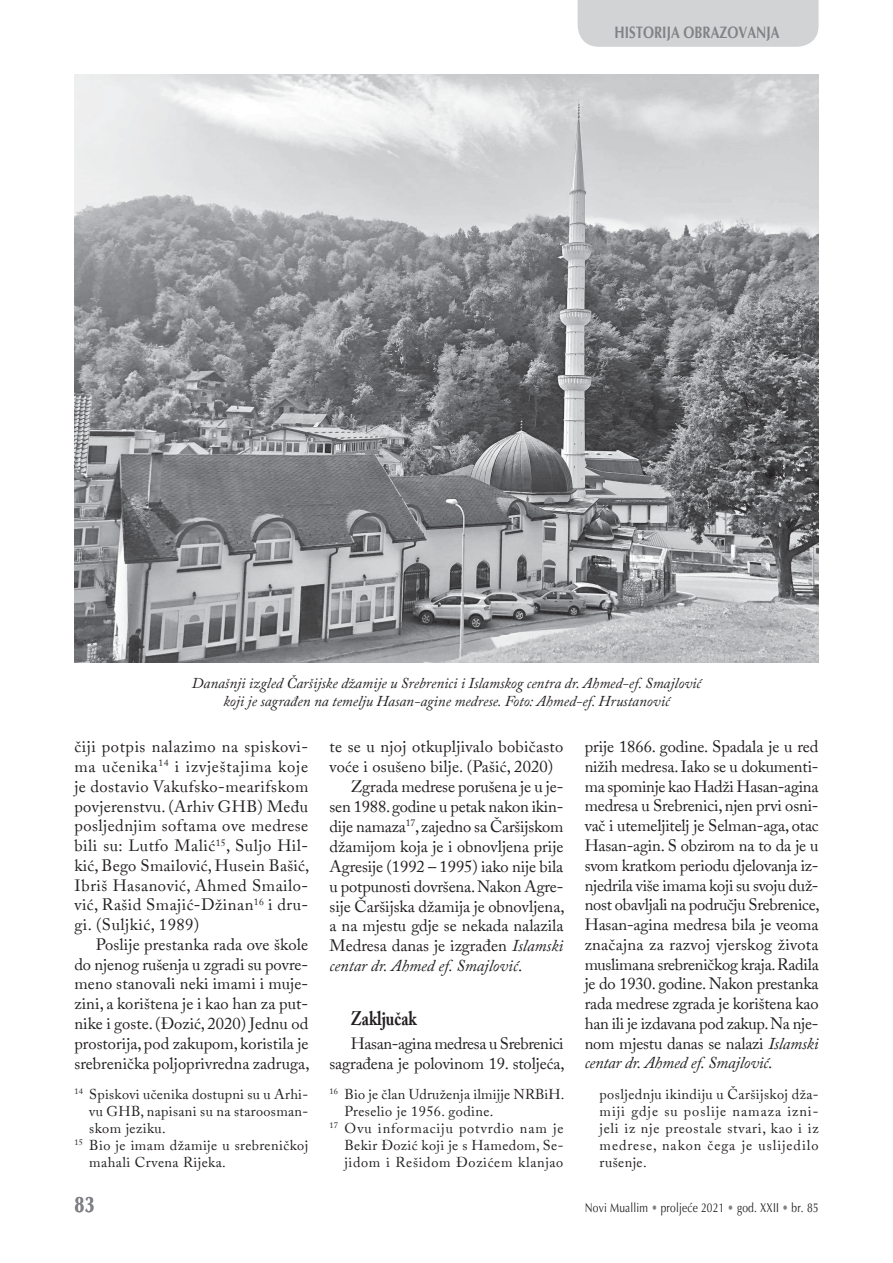
<style>
.page{position:relative;width:893px;height:1263px;background:#fff}
.page>*{position:absolute;margin:0;border:0;box-sizing:border-box;transform-origin:0 0}
.t1{font:700 22.5px "Optima";color:#808285;scale:.8 1}
.t2{font:700 19.5px "Adobe Caslon Pro";color:#231f20;scale:.8 1}
.t3{font:16.5px/19.8px "Adobe Caslon Pro";color:#231f20;text-align:justify}
.t4{font:italic 16.5px "Adobe Caslon Pro";color:#231f20}
.t5{font:700 16.5px "Optima";color:#808285;scale:.8 1}
.t6{font:italic 15px/18px "Adobe Caslon Pro";color:#231f20;text-align:center}
.t7{font:14.25px/17.1px "Adobe Caslon Pro";letter-spacing:.03em;color:#231f20;text-align:justify}
.t8{font:14.25px "Adobe Caslon Pro";letter-spacing:.065em;color:#231f20}
.t9{font:14.25px "Adobe Caslon Pro";letter-spacing:.05em;color:#231f20}
.t10{font:12.75px "Optima";letter-spacing:.02em;color:#231f20;scale:.8 1}
.s1{font-style:italic}
.s2{font-style:normal}
.s3{color:#808285}
</style>
<div class="page">
<div style="left:578px;top:0;width:241px;height:47px;background:#d1d3d4"></div>
<img style="left:74px;top:74px;width:745px;height:588px">
<p class="t5" style="left:615px;top:22px;width:208px">HISTORIJA OBRAZOVANJA</p>
<p class="t6" style="left:192px;top:674px;width:511px">Današnji izgled Čaršijske džamije u Srebrenici i Islamskog centra dr. Ahmed-ef. Smajlović koji je sagrađen na temelju Hasan-agine medrese. Foto: Ahmed-ef. Hrustanović</p>
<p class="t3" style="left:74px;top:737px;width:237px">čiji potpis nalazimo na spiskovi&shy;ma učenika<sup>14</sup> i izvještajima koje je dostavio Vakufsko-mearifskom povjerenstvu. (Arhiv GHB) Među posljednjim softama ove medrese bili su: Lutfo Malić<sup>15</sup>, Suljo Hil&shy;kić, Bego Smailović, Husein Bašić, Ibriš Hasanović, Ahmed Smailo&shy;vić, Rašid Smajić-Džinan<sup>16</sup> i dru&shy;gi. (Suljkić, 1989)</p>
<p class="t3" style="left:74px;top:934px;width:237px;text-indent:21px">Poslije prestanka rada ove škole do njenog rušenja u zgradi su povre&shy;meno stanovali neki imami i muje&shy;zini, a korištena je i kao han za put&shy;nike i goste. (Đozić, 2020) Jednu od prostorija, pod zakupom, koristila je srebrenička poljoprivredna zadruga,</p>
<p class="t7" style="left:74px;top:1085px;width:235px"><sup>14</sup> Spiskovi učenika dostupni su u Arhi-</p>
<p class="t7" style="left:89px;top:1102px;width:221px">vu GHB, napisani su na staroosman-</p>
<p class="t7" style="left:89px;top:1119px;width:78px">skom jeziku.</p>
<p class="t7" style="left:74px;top:1137px;width:235px"><sup>15</sup> Bio je imam džamije u srebreničkoj</p>
<p class="t7" style="left:89px;top:1154px;width:138px">mahali Crvena Rijeka.</p>
<p class="t3" style="left:330px;top:736px;width:235px">te se u njoj otkupljivalo bobičasto</p>
<p class="t3" style="left:330px;top:756px;width:225px">voće i osušeno bilje. (Pašić, 2020)</p>
<p class="t3" style="left:351px;top:776px;width:214px">Zgrada medrese porušena je u je-</p>
<p class="t3" style="left:330px;top:796px;width:235px">sen 1988. godine u petak nakon ikin-</p>
<p class="t3" style="left:330px;top:816px;width:235px">dije namaza<sup>17</sup>, zajedno sa Čaršijskom</p>
<p class="t3" style="left:330px;top:836px;width:235px">džamijom koja je i obnovljena prije</p>
<p class="t3" style="left:330px;top:856px;width:235px">Agresije (1992 – 1995) iako nije bila</p>
<p class="t3" style="left:330px;top:876px;width:235px">u potpunosti dovršena. Nakon Agre-</p>
<p class="t3" style="left:330px;top:896px;width:237px">sije Čaršijska džamija je obnovljena,</p>
<p class="t3" style="left:330px;top:916px;width:235px">a na mjestu gdje se nekada nalazila</p>
<p class="t3" style="left:330px;top:936px;width:235px">Medresa danas je izgrađen <span class="s1">Islamski</span></p>
<p class="t4" style="left:330px;top:956px;width:194px">centar dr. Ahmed ef. Smajlović<span class="s2">.</span></p>
<p class="t2" style="left:351px;top:1007px;width:84px">Zaključak</p>
<p class="t3" style="left:330px;top:1033px;width:236px;text-align:right">Hasan-agina medresa u Srebrenici sagrađena je polovinom 19. stoljeća,</p>
<p class="t7" style="left:330px;top:1085px;width:236px"><sup>16</sup> Bio je član Udruženja ilmijje NRBiH.</p>
<p class="t7" style="left:344px;top:1102px;width:150px">Preselio je 1956. godine.</p>
<p class="t8" style="left:330px;top:1120px;width:235px"><sup>17</sup> Ovu informaciju potvrdio nam je</p>
<p class="t7" style="left:344px;top:1137px;width:220px">Bekir Đozić koji je s Hamedom, Se-</p>
<p class="t9" style="left:344px;top:1154px;width:220px">jidom i Rešidom Đozićem klanjao</p>
<p class="t3" style="left:585px;top:736px;width:236px">prije 1866. godine. Spadala je u red nižih medresa. Iako se u dokumenti&shy;ma spominje kao Hadži Hasan-agina medresa u Srebrenici, njen prvi osni&shy;vač i utemeljitelj je Selman-aga, otac Hasan-agin. S obzirom na to da je u svom kratkom periodu djelovanja iz&shy;njedrila više imama koji su svoju duž&shy;nost obavljali na području Srebrenice, Hasan-agina medresa bila je veoma značajna za razvoj vjerskog života muslimana srebreničkog kraja. Radila je do 1930. godine. Nakon prestanka rada medrese zgrada je korištena kao han ili je izdavana pod zakup. Na nje&shy;nom mjestu danas se nalazi <span class="s1">Islamski centar dr. Ahmed ef. Smajlović</span>.</p>
<p class="t7" style="left:600px;top:1085px;width:221px">posljednju ikindiju u Čaršijskoj dža&shy;miji gdje su poslije namaza izni&shy;jeli iz nje preostale stvari, kao i iz medrese, nakon čega je uslijedilo rušenje.</p>
<h1 class="t1" style="left:74px;top:1190px;width:27px">83</h1>
<p class="t10" style="left:585px;top:1199px;width:294px">Novi Muallim <span class="s3">•</span> proljeće 2021 <span class="s3">•</span> god. XXII <span class="s3">•</span> br. 85</p>
</div>
